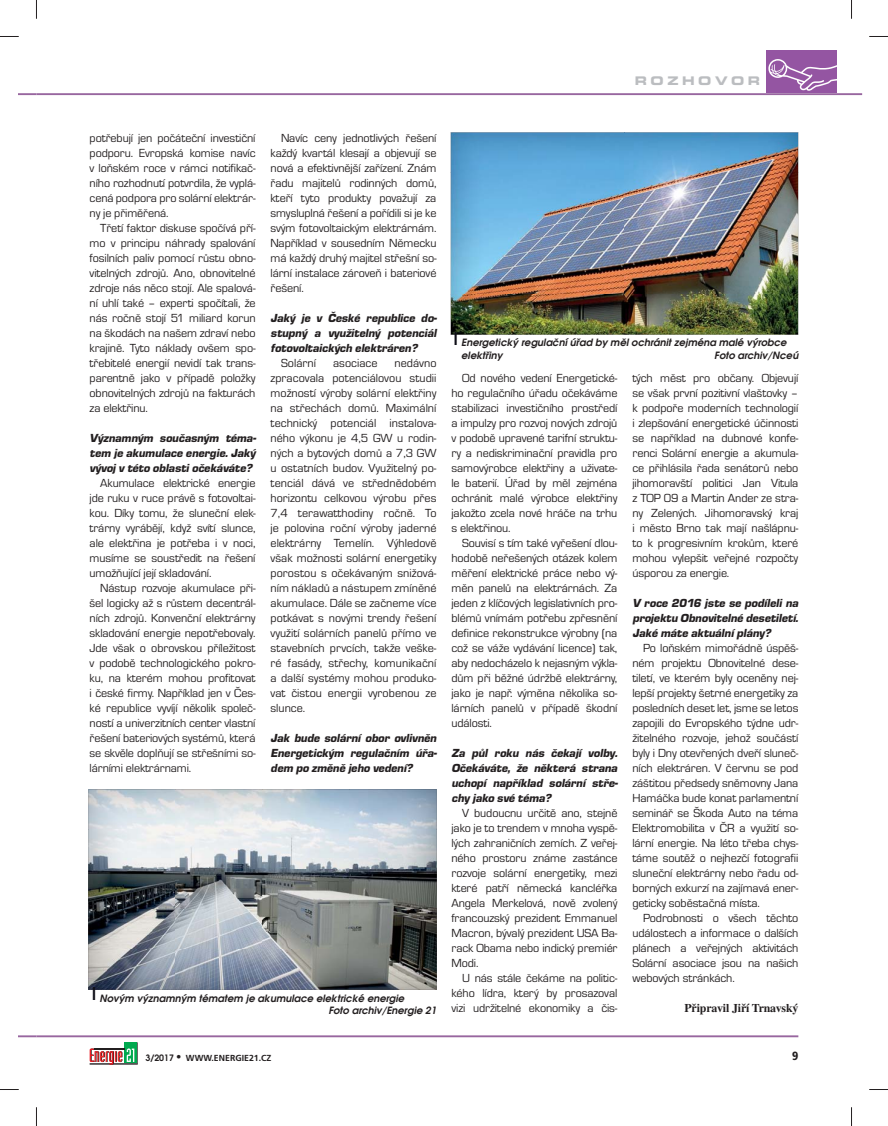
<style>
.page{position:relative;width:888px;height:1126px;background:#fff}
.page>*{position:absolute;margin:0;border:0;box-sizing:border-box;transform-origin:0 0}
.t1{font:12.12px/15px "Eurostile TEE";letter-spacing:-.01em;color:#231f20;text-align:justify}
.t2{font:italic 12.12px/15px "Eurostile TEE Blac";letter-spacing:-.01em;color:#231f20;text-align:justify}
.t3{font:700 11.88px "Times CE";letter-spacing:-.01em;color:#231f20}
.t4{font:11.88px "Eurostile CE Bold Extended Two";letter-spacing:.3em;color:#bbbdc0}
.t5{font:900 condensed 11.88px "Frutiger CE";color:#231f20}
.t6{font:italic 600 10px/12.5px "Avant Garde CE";color:#231f20}
.t7{font:700 8.75px "Frutiger CE";color:#231f20}
.t8{font:600 8.75px "Avant Garde";color:#231f20}
.s1{font-style:normal;font-size:17.5px;color:#0e0e17}
</style>
<div class="page">
<div style="left:766px;top:51px;width:71px;height:42px;background:#9455a2"></div>
<svg style="left:768px;top:59px;width:69px;height:32px"></svg>
<svg style="left:19px;top:93px;width:17px;height:2px"></svg>
<svg style="left:19px;top:1035px;width:17px;height:2px"></svg>
<hr style="left:36px;top:1035px;width:762px;height:2px;background:#98669f">
<hr style="left:36px;top:93px;width:826px;height:2px;background:#98669f">
<svg style="left:90px;top:1042px;width:48px;height:22px"></svg>
<img style="left:494px;top:173px;width:261px;height:160px">
<img style="left:451px;top:132px;width:347px;height:41px">
<img style="left:451px;top:172px;width:43px;height:163px">
<img style="left:755px;top:172px;width:43px;height:163px">
<img style="left:494px;top:333px;width:261px;height:2px">
<img style="left:90px;top:790px;width:345px;height:198px">
<img style="left:89px;top:789px;width:87px;height:40px">
<img style="left:176px;top:789px;width:173px;height:1px">
<img style="left:349px;top:789px;width:87px;height:40px">
<img style="left:89px;top:829px;width:1px;height:80px">
<img style="left:435px;top:829px;width:1px;height:80px">
<img style="left:89px;top:909px;width:43px;height:80px">
<img style="left:393px;top:909px;width:43px;height:80px">
<img style="left:132px;top:988px;width:261px;height:1px">
<svg style="left:0;top:36px;width:19px;height:1px"></svg>
<svg style="left:869px;top:36px;width:19px;height:1px"></svg>
<svg style="left:0;top:1089px;width:19px;height:1px"></svg>
<svg style="left:869px;top:1089px;width:19px;height:1px"></svg>
<svg style="left:36px;top:0;width:1px;height:19px"></svg>
<svg style="left:36px;top:1107px;width:1px;height:18px"></svg>
<svg style="left:851px;top:0;width:1px;height:19px"></svg>
<svg style="left:851px;top:1107px;width:1px;height:18px"></svg>
<p class="t4" style="left:635px;top:74px;width:127px">ROZHOVOR</p>
<p class="t1" style="left:90px;top:131px;width:167px">potřebují jen počáteční investiční podporu. Evropská komise navíc v loňském roce v rámci notifikač&shy;ního rozhodnutí potvrdila, že vyplá&shy;cená podpora pro solární elektrár&shy;ny je přiměřená.</p>
<p class="t1" style="left:90px;top:221px;width:167px;text-indent:11px">Třetí faktor diskuse spočívá pří&shy;mo v principu náhrady spalování fosilních paliv pomocí růstu obno&shy;vitelných zdrojů. Ano, obnovitelné zdroje nás něco stojí. Ale spalová&shy;ní uhlí také – experti spočítali, že nás ročně stojí 51 miliard korun na škodách na našem zdraví nebo krajině. Tyto náklady ovšem spo&shy;třebitelé energií nevidí tak trans&shy;parentně jako v případě položky obnovitelných zdrojů na fakturách za elektřinu.</p>
<p class="t2" style="left:90px;top:431px;width:169px;text-align:left">Významným současným téma&shy;tem je akumulace energie. Jaký vývoj v této oblasti očekáváte?</p>
<p class="t1" style="left:90px;top:476px;width:167px;text-indent:11px">Akumulace elektrické energie jde ruku v ruce právě s fotovoltai&shy;kou. Díky tomu, že sluneční elek&shy;trárny vyrábějí, když svítí slunce, ale elektřina je potřeba i v noci, musíme se soustředit na řešení umožňující její skladování.</p>
<p class="t1" style="left:90px;top:581px;width:167px;text-indent:11px">Nástup rozvoje akumulace při&shy;šel logicky až s růstem decentrál&shy;ních zdrojů. Konvenční elektrárny skladování energie nepotřebovaly.<br>Jde však o obrovskou příležitost v podobě technologického pokro&shy;ku, na kterém mohou profitovat i české firmy. Například jen v Čes&shy;ké republice vyvíjí několik společ&shy;ností a univerzitních center vlastní řešení bateriových systémů, která se skvěle doplňují se střešními so&shy;lárními elektrárnami.</p>
<p class="t1" style="left:271px;top:131px;width:167px;text-indent:11px">Navíc ceny jednotlivých řešení každý kvartál klesají a objevují se nová a efektivnější zařízení. Znám řadu majitelů rodinných domů, kteří tyto produkty považují za smysluplná řešení a pořídili si je ke svým fotovoltaickým elektrárnám.<br>Například v sousedním Německu má každý druhý majitel střešní so&shy;lární instalace zároveň i bateriové řešení.</p>
<p class="t2" style="left:271px;top:311px;width:169px">Jaký je v České republice do&shy;stupný a využitelný potenciál fotovoltaických elektráren?</p>
<p class="t1" style="left:281px;top:356px;width:36px">Solární</p>
<p class="t1" style="left:333px;top:356px;width:46px">asociace</p>
<p class="t1" style="left:271px;top:356px;width:167px;text-indent:124px">nedávno zpracovala potenciálovou studii možností výroby solární elektřiny na střechách domů. Maximální technický potenciál instalova&shy;ného výkonu je 4,5 GW u rodin&shy;ných a bytových domů a 7,3 GW u ostatních budov. Využitelný po&shy;tenciál dává ve střednědobém horizontu celkovou výrobu přes 7,4 terawatthodiny ročně. To je polovina roční výroby jaderné elektrárny Temelín. Výhledově však možnosti solární energetiky porostou s očekávaným snižová&shy;ním nákladů a nástupem zmíněné akumulace. Dále se začneme více potkávat s novými trendy řešení využití solárních panelů přímo ve stavebních prvcích, takže veške&shy;ré fasády, střechy, komunikační a další systémy mohou produko&shy;vat čistou energii vyrobenou ze slunce.</p>
<p class="t2" style="left:271px;top:731px;width:169px">Jak bude solární obor ovlivněn Energetickým regulačním úřa&shy;dem po změně jeho vedení?</p>
<p class="t6" style="left:328px;top:991px;width:110px;text-indent:-240px"><span class="s1">|</span>Novým významným tématem je akumulace elektrické energie<br>Foto archiv/Energie 21</p>
<p class="t6" style="left:461px;top:337px;width:327px;text-indent:-11px"><span class="s1">|</span>Energetický regulační úřad by měl ochránit zejména malé výrobce elektřiny</p>
<p class="t6" style="left:714px;top:349px;width:86px">Foto archiv/Nceú</p>
<p class="t1" style="left:451px;top:371px;width:167px;text-indent:11px">Od nového vedení Energetické&shy;ho regulačního úřadu očekáváme stabilizaci investičního prostředí a impulzy pro rozvoj nových zdrojů v podobě upravené tarifní struktu&shy;ry a nediskriminační pravidla pro samovýrobce elektřiny a uživate&shy;le baterií. Úřad by měl zejména ochránit malé výrobce elektřiny jakožto zcela nové hráče na trhu s elektřinou.</p>
<p class="t1" style="left:451px;top:536px;width:167px;text-indent:11px">Souvisí s tím také vyřešení dlou&shy;hodobě neřešených otázek kolem měření elektrické práce nebo vý&shy;měn panelů na elektrárnách. Za jeden z klíčových legislativních pro&shy;blémů vnímám potřebu zpřesnění definice rekonstrukce výrobny (na což se váže vydávání licence) tak, aby nedocházelo k nejasným výkla&shy;dům při běžné údržbě elektrárny, jako je např. výměna několika so&shy;lárních panelů v případě škodní události.</p>
<p class="t2" style="left:451px;top:746px;width:169px">Za půl roku nás čekají volby.<br>Očekáváte, že některá strana uchopí například solární stře&shy;chy jako své téma?</p>
<p class="t1" style="left:451px;top:806px;width:167px;text-indent:11px">V budoucnu určitě ano, stejně jako je to trendem v mnoha vyspě&shy;lých zahraničních zemích. Z veřej&shy;ného prostoru známe zastánce rozvoje solární energetiky, mezi které patří německá kancléřka Angela Merkelová, nově zvolený francouzský prezident Emmanuel Macron, bývalý prezident USA Ba&shy;rack Obama nebo indický premiér Modi.</p>
<p class="t1" style="left:451px;top:971px;width:167px;text-indent:11px">U nás stále čekáme na politic&shy;kého lídra, který by prosazoval vizi udržitelné ekonomiky a čis-</p>
<p class="t1" style="left:632px;top:371px;width:167px">tých měst pro občany. Objevují se však první pozitivní vlaštovky – k podpoře moderních technologií i zlepšování energetické účinnosti se například na dubnové konfe&shy;renci Solární energie a akumula&shy;ce přihlásila řada senátorů nebo jihomoravští politici Jan Vitula z TOP 09 a Martin Ander ze stra&shy;ny Zelených. Jihomoravský kraj i město Brno tak mají našlápnu&shy;to k progresivním krokům, které mohou vylepšit veřejné rozpočty úsporou za energie.</p>
<p class="t2" style="left:632px;top:596px;width:169px">V roce 2016 jste se podíleli na projektu Obnovitelné desetiletí.<br>Jaké máte aktuální plány?</p>
<p class="t1" style="left:632px;top:641px;width:167px;text-indent:11px">Po loňském mimořádně úspěš&shy;ném projektu Obnovitelné dese&shy;tiletí, ve kterém byly oceněny nej&shy;lepší projekty šetrné energetiky za posledních deset let, jsme se letos zapojili do Evropského týdne udr&shy;žitelného rozvoje, jehož součástí byly i Dny otevřených dveří sluneč&shy;ních elektráren. V červnu se pod záštitou předsedy sněmovny Jana Hamáčka bude konat parlamentní seminář se Škoda Auto na téma Elektromobilita v ČR a využití so&shy;lární energie. Na léto třeba chys&shy;táme soutěž o nejhezčí fotografii sluneční elektrárny nebo řadu od&shy;borných exkurzí na zajímavá ener&shy;geticky soběstačná místa.</p>
<p class="t1" style="left:632px;top:911px;width:167px;text-indent:11px">Podrobnosti o všech těchto událostech a informace o dalších plánech a veřejných aktivitách Solární asociace jsou na našich webových stránkách.</p>
<p class="t3" style="left:684px;top:1001px;width:115px">Připravil Jiří Trnavský</p>
<p class="t8" style="left:145px;top:1053px;width:30px">3/2017</p>
<p class="t7" style="left:186px;top:1052px;width:87px">WWW.ENERGIE21.CZ</p>
<p class="t5" style="left:792px;top:1049px;width:8px">9</p>
</div>
